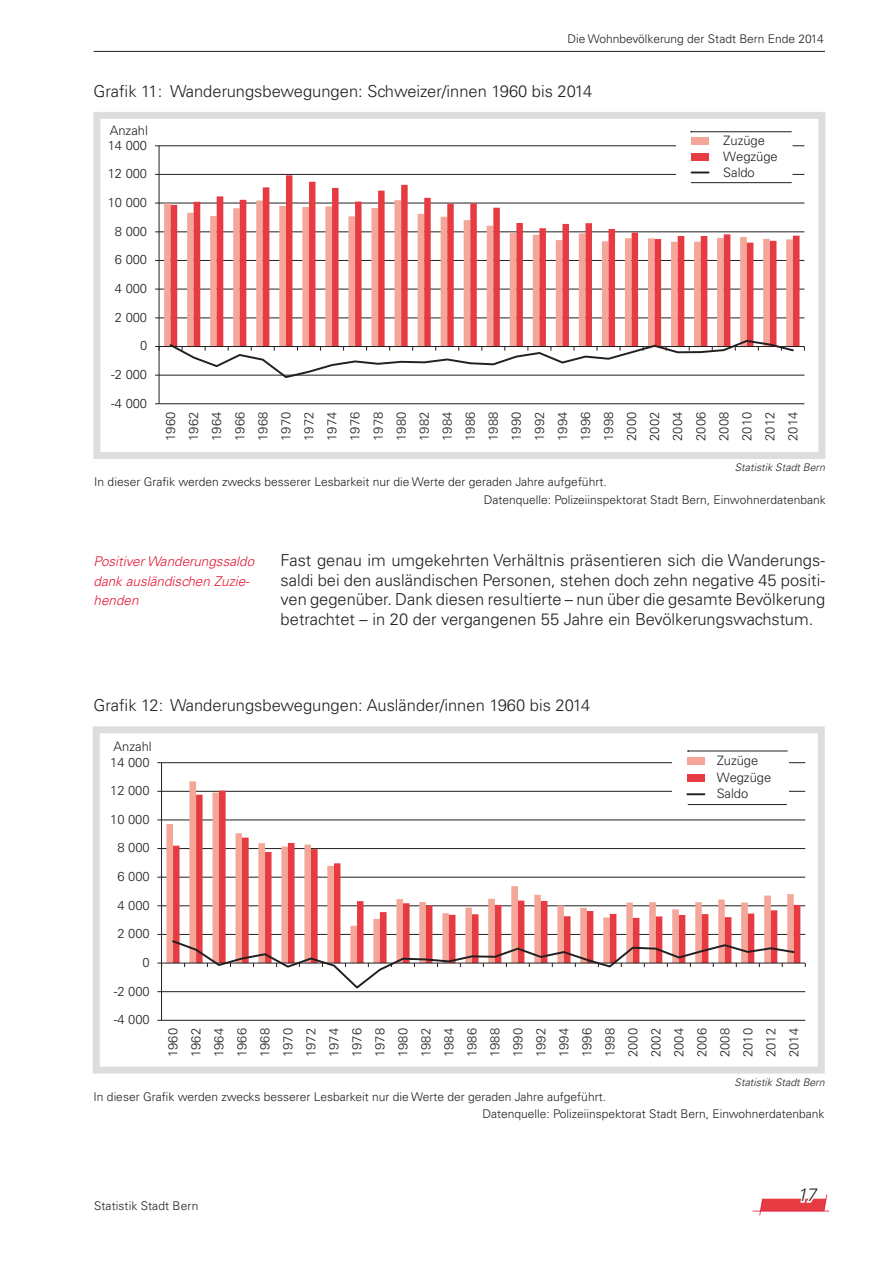
<style>
.page{position:relative;width:893px;height:1263px;background:#fff}
.page>*{position:absolute;margin:0;border:0;box-sizing:border-box;transform-origin:0 0}
.t1{font:italic 300 18px "Univers LT Std";color:#231f20}
.t2{font:300 16.5px/19.5px "Univers LT Std";color:#231f20;text-align:justify}
.t3{font:italic 300 13.5px/19.5px "Univers LT Std";color:#e51836}
.t4{font:300 12.9px/23.1px "Univers LT Std";color:#231f20;text-align:justify}
.t5{font:300 12px "Univers LT Std";color:#231f20}
.t6{font:italic 300 10.5px "Univers LT Std";color:#231f20}
</style>
<div class="page">
<hr style="left:94px;top:51px;width:731px;height:1px;background:#231f20">
<hr style="left:753px;top:1211px;width:76px;height:1px;background:#e51836">
<svg style="left:759px;top:1194px;width:68px;height:22px"></svg>
<div style="left:93px;top:112px;width:732px;height:347px;border:7px solid #dcdddf"></div>
<hr style="left:159px;top:146px;width:645px;height:1px;background:#231f20">
<hr style="left:159px;top:174px;width:645px;height:1px;background:#231f20">
<hr style="left:159px;top:203px;width:645px;height:1px;background:#231f20">
<hr style="left:159px;top:232px;width:645px;height:1px;background:#231f20">
<hr style="left:159px;top:260px;width:645px;height:1px;background:#231f20">
<hr style="left:159px;top:289px;width:645px;height:1px;background:#231f20">
<hr style="left:159px;top:318px;width:645px;height:1px;background:#231f20">
<hr style="left:159px;top:375px;width:645px;height:1px;background:#231f20">
<hr style="left:159px;top:403px;width:645px;height:1px;background:#231f20">
<svg style="left:171px;top:175px;width:628px;height:171px"></svg>
<hr style="left:159px;top:146px;width:1px;height:258px;background:#231f20">
<hr style="left:159px;top:346px;width:645px;height:1px;background:#231f20">
<svg style="left:155px;top:346px;width:5px;height:5px"></svg>
<svg style="left:168px;top:339px;width:627px;height:39px"></svg>
<hr style="left:691px;top:131px;width:101px;height:1px;background:#231f20">
<svg style="left:676px;top:132px;width:116px;height:58px"></svg>
<div style="left:93px;top:726px;width:732px;height:347px;border:7px solid #dcdddf"></div>
<hr style="left:162px;top:762px;width:643px;height:1px;background:#231f20">
<hr style="left:162px;top:791px;width:643px;height:1px;background:#231f20">
<hr style="left:162px;top:820px;width:643px;height:1px;background:#231f20">
<hr style="left:162px;top:848px;width:643px;height:1px;background:#231f20">
<hr style="left:162px;top:877px;width:643px;height:1px;background:#231f20">
<hr style="left:162px;top:905px;width:643px;height:1px;background:#231f20">
<hr style="left:162px;top:934px;width:643px;height:1px;background:#231f20">
<hr style="left:162px;top:991px;width:643px;height:1px;background:#231f20">
<hr style="left:162px;top:1020px;width:643px;height:1px;background:#231f20">
<svg style="left:166px;top:781px;width:31px;height:182px"></svg>
<svg style="left:173px;top:790px;width:627px;height:173px"></svg>
<hr style="left:161px;top:763px;width:1px;height:257px;background:#231f20">
<hr style="left:162px;top:963px;width:643px;height:1px;background:#231f20">
<svg style="left:171px;top:939px;width:625px;height:50px"></svg>
<div style="left:672px;top:751px;width:116px;height:61px;background:#fff"></div>
<hr style="left:688px;top:751px;width:100px;height:1px;background:#231f20">
<hr style="left:688px;top:804px;width:99px;height:1px;background:#231f20">
<div style="left:687px;top:758px;width:17px;height:7px;background:#f4a798"></div>
<div style="left:687px;top:774px;width:17px;height:8px;background:#e73b43"></div>
<svg style="left:687px;top:793px;width:17px;height:2px"></svg>
<p class="t5" style="left:567px;top:31px;width:258px">Die Wohnbevölkerung der Stadt Bern Ende 2014</p>
<p class="t2" style="left:94px;top:81px;width:500px">Grafik 11: Wanderungsbewegungen: Schweizer/innen 1960 bis 2014</p>
<p class="t4" style="left:110px;top:118px;width:40px">Anzahl</p>
<p class="t4" style="left:108px;top:134px;width:41px">14 000</p>
<p class="t4" style="left:108px;top:162px;width:41px">12 000</p>
<p class="t4" style="left:108px;top:191px;width:41px">10 000</p>
<p class="t4" style="left:115px;top:220px;width:34px">8 000</p>
<p class="t4" style="left:115px;top:248px;width:34px">6 000</p>
<p class="t4" style="left:115px;top:277px;width:34px">4 000</p>
<p class="t4" style="left:115px;top:306px;width:34px">2 000</p>
<p class="t4" style="left:140px;top:334px;width:9px">0</p>
<p class="t4" style="left:111px;top:363px;width:37px">-2 000</p>
<p class="t4" style="left:111px;top:392px;width:37px">-4 000</p>
<p class="t4" style="left:723px;top:133px;width:56px;line-height:15.6px;text-align:left">Zuzüge<br>Wegzüge<br>Saldo</p>
<p class="t4" style="left:159px;top:441px;width:30px;rotate:-90deg">1960<br>1962<br>1964<br>1966<br>1968<br>1970<br>1972<br>1974<br>1976<br>1978<br>1980<br>1982<br>1984<br>1986<br>1988<br>1990<br>1992<br>1994<br>1996<br>1998<br>2000<br>2002<br>2004<br>2006<br>2008<br>2010<br>2012<br>2014</p>
<p class="t6" style="left:735px;top:461px;width:92px">Statistik Stadt Bern</p>
<p class="t5" style="left:484px;top:492px;width:344px">Datenquelle: Polizeiinspektorat Stadt Bern, Einwohnerdatenbank</p>
<p class="t5" style="left:94px;top:475px;width:514px">In dieser Grafik werden zwecks besserer Lesbarkeit nur die Werte der geraden Jahre aufgeführt.</p>
<p class="t3" style="left:94px;top:552px;width:162px">Positiver Wanderungssaldo dank ausländischen Zuzie&shy;henden</p>
<p class="t2" style="left:281px;top:551px;width:546px">Fast genau im umgekehrten Verhältnis präsentieren sich die Wanderungs&shy;saldi bei den ausländischen Personen, stehen doch zehn negative 45 positi&shy;ven gegenüber. Dank diesen resultierte – nun über die gesamte Bevölkerung betrachtet – in 20 der vergangenen 55 Jahre ein Bevölkerungswachstum.</p>
<p class="t2" style="left:94px;top:696px;width:498px">Grafik 12: Wanderungsbewegungen: Ausländer/innen 1960 bis 2014</p>
<p class="t4" style="left:114px;top:735px;width:40px">Anzahl</p>
<p class="t4" style="left:110px;top:750px;width:41px">14 000</p>
<p class="t4" style="left:110px;top:779px;width:41px">12 000</p>
<p class="t4" style="left:110px;top:808px;width:41px">10 000</p>
<p class="t4" style="left:117px;top:836px;width:34px">8 000</p>
<p class="t4" style="left:117px;top:865px;width:34px">6 000</p>
<p class="t4" style="left:117px;top:893px;width:34px">4 000</p>
<p class="t4" style="left:117px;top:922px;width:34px">2 000</p>
<p class="t4" style="left:142px;top:951px;width:9px">0</p>
<p class="t4" style="left:114px;top:979px;width:37px">-2 000</p>
<p class="t4" style="left:114px;top:1008px;width:37px">-4 000</p>
<p class="t4" style="left:717px;top:752px;width:56px;line-height:17.4px">Zuzüge<br>Wegzüge</p>
<p class="t4" style="left:717px;top:782px;width:33px">Saldo</p>
<p class="t4" style="left:162px;top:1057px;width:30px;rotate:-90deg">1960<br>1962<br>1964<br>1966<br>1968<br>1970<br>1972<br>1974<br>1976<br>1978<br>1980<br>1982<br>1984<br>1986<br>1988<br>1990<br>1992<br>1994<br>1996<br>1998<br>2000<br>2002<br>2004<br>2006<br>2008<br>2010<br>2012<br>2014</p>
<p class="t6" style="left:735px;top:1075px;width:92px">Statistik Stadt Bern</p>
<p class="t5" style="left:483px;top:1106px;width:344px">Datenquelle: Polizeiinspektorat Stadt Bern, Einwohnerdatenbank</p>
<p class="t5" style="left:94px;top:1089px;width:514px">In dieser Grafik werden zwecks besserer Lesbarkeit nur die Werte der geraden Jahre aufgeführt.</p>
<p class="t5" style="left:94px;top:1198px;width:106px">Statistik Stadt Bern</p>
<p class="t1" style="left:797px;top:1184px;width:20px">17</p>
</div>
